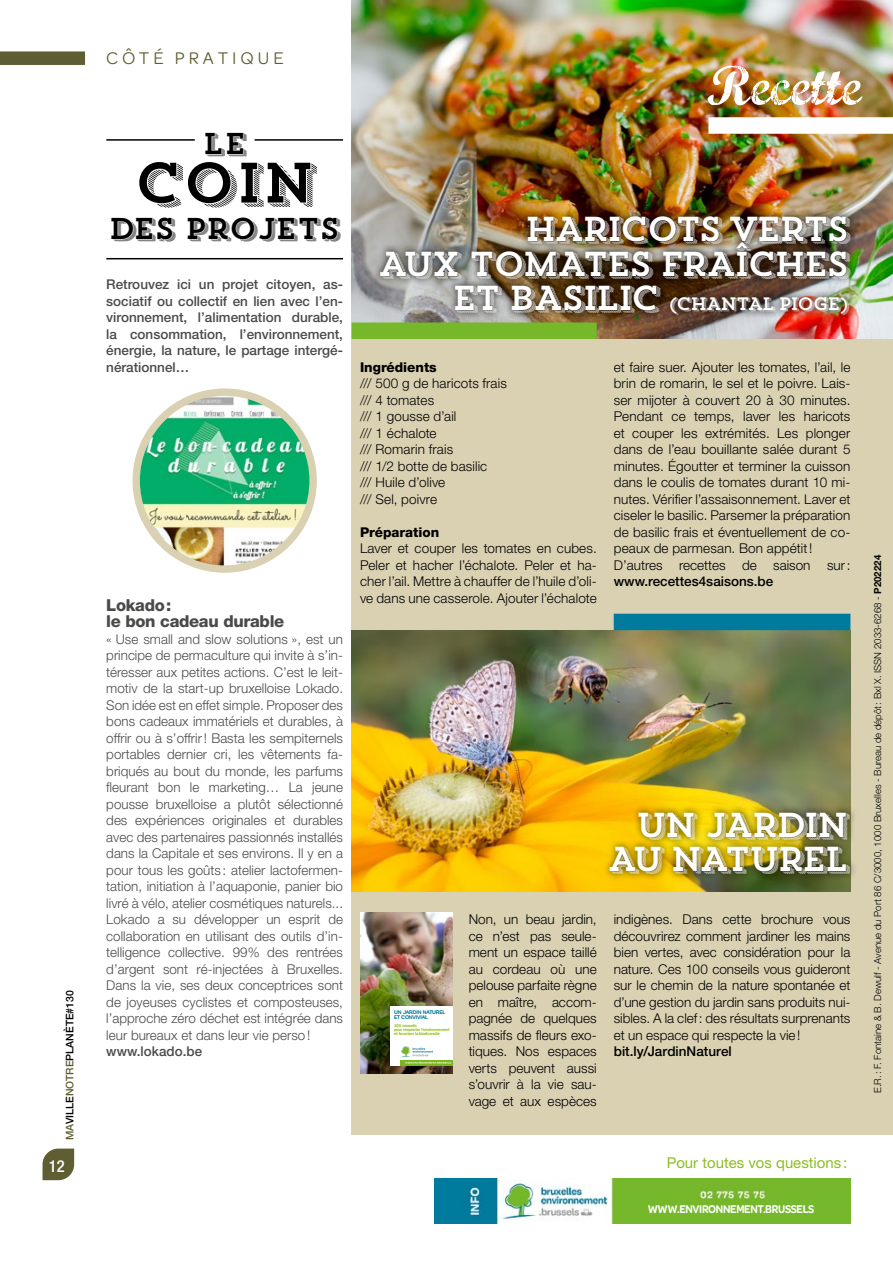
<style>
.page{position:relative;width:893px;height:1263px;background:#fff}
.page>*{position:absolute;margin:0;border:0;box-sizing:border-box;transform-origin:0 0}
.t1{font:56.7px "Marcelle Script";color:#fff}
.t2{font:56.7px "Trend Slab Four";color:#000}
.t3{font:34.5px/34.5px "Trend Slab Four";letter-spacing:-.085em;color:#fff;text-align:right}
.t4{font:30px "Trend Slab Four";letter-spacing:-.03em;color:#000}
.t5{font:18px "Trend Slab Four";letter-spacing:-.085em;color:#fff}
.t6{font:18px "Omnes";letter-spacing:.22em;color:#5f5e32}
.t7{font:800 16.5px/16.5px "Helvetica Neue";letter-spacing:-.02em;color:#4a4a49}
.t8{font:500 condensed 16.5px "Helvetica Neue";color:#fff}
.t9{font:15px "Helvetica Neue";color:#8dbe22}
.t10{font:300 13.5px/16.5px "Helvetica Neue LT Std";letter-spacing:.01em;color:#000;text-align:justify}
.t11{font:300 13.5px/16.5px "Helvetica Neue";letter-spacing:.005em;color:#4a4a49;text-align:justify}
.t12{font:500 13.5px/16.5px "Helvetica Neue";color:#4a4a49;text-align:justify}
.t13{font:500 13.5px "Helvetica Neue LT Std";color:#000}
.t14{font:800 13.5px "Helvetica Neue LT Std";color:#000}
.t15{font:600 12px "Omnes";letter-spacing:-.03em;color:#fff;scale:.9 1}
.t16{font:500 10.5px "Helvetica Neue";color:#000}
.t17{font:300 9.75px "Helvetica Neue";color:#000}
.t18{font:700 5.55px/5.6px "Mija";letter-spacing:-.03em;color:#00799a}
.t19{font:700 4.05px/4.1px "Mija";letter-spacing:-.03em;color:#8fbc13}
.s1{color:#5f5e32}
.s2{font-size:34.5px}
.s3{font-weight:700}
</style>
<div class="page">
<div style="left:352px;top:0;width:541px;height:1135px;background:#dad1b2"></div>
<svg style="left:43px;top:1148px;width:31px;height:32px"></svg>
<div style="left:0;top:51px;width:85px;height:14px;background:#5f5e32"></div>
<img style="left:434px;top:1178px;width:416px;height:46px">
<hr style="left:106px;top:139px;width:89px;height:2px;background:#000">
<hr style="left:255px;top:139px;width:88px;height:2px;background:#000">
<hr style="left:106px;top:258px;width:237px;height:1px;background:#000">
<img style="left:352px;top:0;width:541px;height:339px">
<img style="left:352px;top:630px;width:498px;height:261px">
<div style="left:602px;top:804px;width:256px;height:78px;background:#000;opacity:.75"></div>
<img style="left:360px;top:913px;width:93px;height:160px">
<div style="left:390px;top:1006px;width:63px;height:59px;background:#fff"></div>
<div style="left:400px;top:1060px;width:53px;height:5px;background:#7ab51d"></div>
<svg style="left:401px;top:1046px;width:50px;height:18px"></svg>
<div style="left:373px;top:208px;width:485px;height:114px;background:#000;opacity:.88"></div>
<div style="left:614px;top:614px;width:236px;height:16px;background:#007a9d"></div>
<div style="left:351px;top:322px;width:246px;height:17px;background:#76b82a"></div>
<div style="left:708px;top:117px;width:185px;height:17px;background:#fff"></div>
<img style="left:140px;top:396px;width:173px;height:169px">
<div style="left:132px;top:388px;width:185px;height:185px;border:7px solid #dad1b2;border-radius:50%"></div>
<p class="t16" style="left:63px;top:1140px;width:151px;rotate:-90deg"><span class="s1">MA</span>VILLE<span class="s1">NOTRE</span>PLANÈTE#130</p>
<p class="t8" style="left:49px;top:1156px;width:17px">12</p>
<h3 class="t6" style="left:106px;top:46px;width:179px">CÔTÉ PRATIQUE</h3>
<h3 class="t4" style="left:203px;top:124px;width:45px">LE</h3>
<h1 class="t2" style="left:134px;top:146px;width:184px">COIN</h1>
<h3 class="t4" style="left:109px;top:209px;width:233px">DES PROJETS</h3>
<p class="t12" style="left:106px;top:276px;width:238px">Retrouvez ici un projet citoyen, as&shy;sociatif ou collectif en lien avec l’en&shy;vironnement, l’alimentation durable, la consommation, l’environnement, énergie, la nature, le partage intergé&shy;nérationnel…</p>
<p class="t7" style="left:106px;top:597px;width:180px">Lokado:<br>le bon cadeau durable</p>
<p class="t11" style="left:106px;top:630px;width:238px">« Use small and slow solutions », est un principe de permaculture qui invite à s’in&shy;téresser aux petites actions. C’est le leit&shy;motiv de la start-up bruxelloise Lokado.<br>Son idée est en effet simple. Proposer des bons cadeaux immatériels et durables, à offrir ou à s’offrir! Basta les sempiternels portables dernier cri, les vêtements fa&shy;briqués au bout du monde, les parfums fleurant bon le marketing… La jeune pousse bruxelloise a plutôt sélectionné des expériences originales et durables avec des partenaires passionnés installés dans la Capitale et ses environs. Il y en a pour tous les goûts : atelier lactofermen&shy;tation, initiation à l’aquaponie, panier bio livré à vélo, atelier cosmétiques naturels...<br>Lokado a su développer un esprit de collaboration en utilisant des outils d’in&shy;telligence collective. 99% des rentrées d’argent sont ré-injectées à Bruxelles.<br>Dans la vie, ses deux conceptrices sont de joyeuses cyclistes et composteuses, l’approche zéro déchet est intégrée dans leur bureaux et dans leur vie perso!</p>
<p class="t12" style="left:106px;top:1043px;width:97px">www.lokado.be</p>
<h1 class="t1" style="left:706px;top:45px;width:157px">Recette</h1>
<h2 class="t3" style="left:378px;top:212px;width:474px">HARICOTS VERTS<br>AUX TOMATES FRAÎCHES</h2>
<h3 class="t5" style="left:452px;top:292px;width:398px"><span class="s2">ET BASILIC</span> (CHANTAL PIOGE)</h3>
<p class="t14" style="left:360px;top:359px;width:78px">Ingrédients</p>
<p class="t10" style="left:360px;top:375px;width:148px;text-align:left">/// 500 g de haricots frais /// 4 tomates<br>/// 1 gousse d’ail<br>/// 1 échalote<br>/// Romarin frais<br>/// 1/2 botte de basilic<br>/// Huile d’olive<br>/// Sel, poivre</p>
<p class="t14" style="left:360px;top:524px;width:81px">Préparation</p>
<p class="t10" style="left:360px;top:540px;width:238px">Laver et couper les tomates en cubes.<br>Peler et hacher l’échalote. Peler et ha&shy;cher l’ail. Mettre à chauffer de l’huile d’oli&shy;ve dans une casserole. Ajouter l’échalote</p>
<p class="t10" style="left:614px;top:358px;width:238px;text-align:left">et faire suer. Ajouter les tomates, l’ail, le brin de romarin, le sel et le poivre. Lais&shy;ser mijoter à couvert 20 à 30 minutes.<br>Pendant ce temps, laver les haricots et couper les extrémités. Les plonger dans de l’eau bouillante salée durant 5 minutes. Égoutter et terminer la cuisson dans le coulis de tomates durant 10 mi&shy;nutes. Vérifier l’assaisonnement. Laver et ciseler le basilic. Parsemer la préparation de basilic frais et éventuellement de co&shy;peaux de parmesan. Bon appétit!<br>D’autres recettes de saison sur:</p>
<p class="t13" style="left:614px;top:573px;width:161px">www.recettes4saisons.be</p>
<h2 class="t3" style="left:607px;top:808px;width:244px">UN JARDIN<br>AU NATUREL</h2>
<p class="t18" style="left:394px;top:1009px;width:53px">UN JARDIN NATUREL<br>ET CONVIVIAL</p>
<p class="t19" style="left:394px;top:1024px;width:57px">100 conseils<br>pour respecter l’environnement et favoriser la biodiversité</p>
<p class="t10" style="left:469px;top:911px;width:130px">Non, un beau jardin, ce n’est pas seule&shy;ment un espace taillé au cordeau où une pelouse parfaite règne en maître, accom&shy;pagnée de quelques massifs de fleurs exo&shy;tiques. Nos espaces verts peuvent aussi s’ouvrir à la vie sau&shy;vage et aux espèces</p>
<p class="t10" style="left:614px;top:911px;width:238px">indigènes. Dans cette brochure vous découvrirez comment jardiner les mains bien vertes, avec considération pour la nature. Ces 100 conseils vous guideront sur le chemin de la nature spontanée et d’une gestion du jardin sans produits nui&shy;sibles. A la clef: des résultats surprenants et un espace qui respecte la vie!</p>
<p class="t13" style="left:614px;top:1043px;width:120px">bit.ly/JardinNaturel</p>
<p class="t17" style="left:872px;top:1093px;width:539px;rotate:-90deg">E.R.: F. Fontaine &amp; B. Dewulf - Avenue du Port 86 C/3000, 1000 Bruxelles - Bureau de dépôt: Bxl X. ISSN 2033-6268 - <span class="s3">P202224</span></p>
<p class="t9" style="left:667px;top:1154px;width:182px">Pour toutes vos questions :</p>
<p class="t15" style="left:648px;top:1200px;width:187px">WWW.ENVIRONNEMENT.BRUSSELS</p>
</div>
